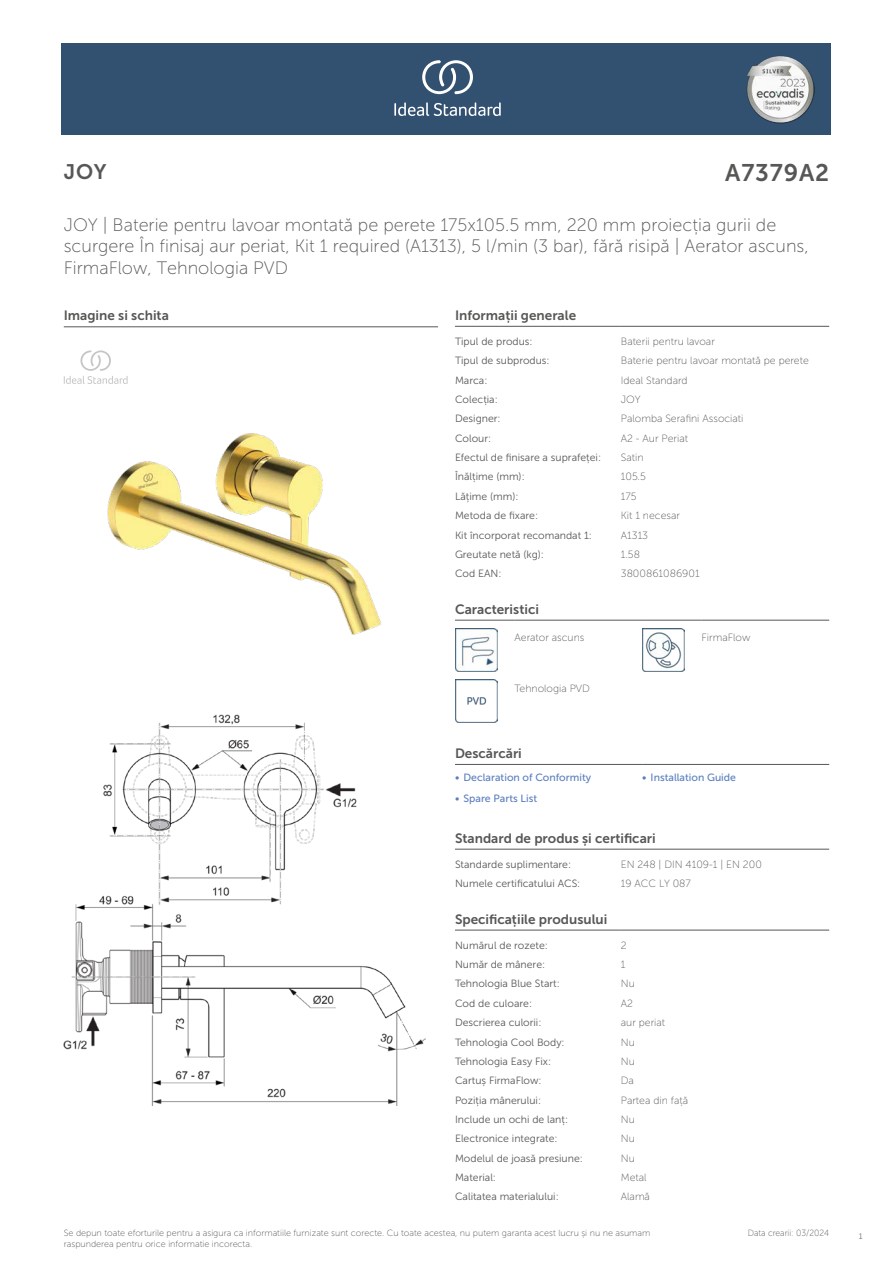
<style>
.page{position:relative;width:893px;height:1263px;background:#fff}
.page>*{position:absolute;margin:0;border:0;box-sizing:border-box;transform-origin:0 0}
.t1{font:24px "Museo Sans 700";letter-spacing:.035em;color:#575756}
.t2{font:21px "Museo Sans 700";color:#575756}
.t3{font:18px/21.6px "Museo Sans 100";color:#575756}
.t4{font:13.5px "Museo Sans 700";color:#575756}
.t5{font:10.5px "Museo Sans 300";color:#575756}
.t6{font:10.5px "Museo Sans 100";color:#575756}
.t7{font:10.5px "Museo Sans 500";color:#5b7ebf}
.t8{font:9px/10.8px "Museo Sans 100";color:#575756}
.t9{font:9px "Museo Sans 100";color:#575756;scale:.95 1}
.t10{font:300 9px "Calibri";color:#575756;scale:.95 1}
</style>
<div class="page">
<div style="left:62px;top:43px;width:769px;height:91px;background:#325070"></div>
<hr style="left:455px;top:326px;width:166px;height:1px;background:#575756">
<hr style="left:621px;top:326px;width:208px;height:1px;background:#575756">
<hr style="left:455px;top:620px;width:59px;height:1px;background:#575756">
<hr style="left:514px;top:620px;width:128px;height:1px;background:#575756">
<hr style="left:642px;top:620px;width:60px;height:1px;background:#575756">
<hr style="left:702px;top:620px;width:127px;height:1px;background:#575756">
<img style="left:455px;top:629px;width:42px;height:42px">
<img style="left:642px;top:629px;width:43px;height:42px">
<img style="left:455px;top:680px;width:42px;height:42px">
<hr style="left:455px;top:764px;width:187px;height:1px;background:#575756">
<hr style="left:642px;top:764px;width:187px;height:1px;background:#575756">
<hr style="left:455px;top:849px;width:166px;height:1px;background:#575756">
<hr style="left:621px;top:849px;width:208px;height:1px;background:#575756">
<hr style="left:455px;top:930px;width:166px;height:1px;background:#575756">
<hr style="left:621px;top:930px;width:208px;height:1px;background:#575756">
<img style="left:64px;top:714px;width:361px;height:391px">
<hr style="left:64px;top:327px;width:374px;height:1px;background:#575756">
<svg style="left:64px;top:350px;width:64px;height:34px"></svg>
<img style="left:107px;top:433px;width:274px;height:202px">
<svg style="left:394px;top:102px;width:107px;height:14px"></svg>
<svg style="left:422px;top:60px;width:51px;height:34px"></svg>
<img style="left:746px;top:56px;width:68px;height:67px">
<h2 class="t2" style="left:64px;top:160px;width:44px">JOY</h2>
<h1 class="t1" style="left:725px;top:160px;width:105px">A7379A2</h1>
<h3 class="t3" style="left:64px;top:214px;width:746px">JOY | Baterie pentru lavoar montată pe perete 175x105.5 mm, 220 mm proiecția gurii de scurgere În finisaj aur periat, Kit 1 required (A1313), 5 l/min (3 bar), fără risipă | Aerator ascuns,<br>FirmaFlow, Tehnologia PVD</h3>
<p class="t4" style="left:64px;top:308px;width:107px">Imagine si schita</p>
<p class="t4" style="left:455px;top:308px;width:123px">Informații generale</p>
<p class="t5" style="left:455px;top:336px;width:79px">Tipul de produs:</p>
<p class="t6" style="left:621px;top:336px;width:96px">Baterii pentru lavoar</p>
<p class="t5" style="left:455px;top:355px;width:96px">Tipul de subprodus:</p>
<p class="t6" style="left:621px;top:355px;width:190px">Baterie pentru lavoar montată pe perete</p>
<p class="t5" style="left:455px;top:374px;width:34px">Marca:</p>
<p class="t6" style="left:621px;top:374px;width:68px">Ideal Standard</p>
<p class="t5" style="left:455px;top:394px;width:44px">Colecția:</p>
<p class="t6" style="left:621px;top:394px;width:21px">JOY</p>
<p class="t5" style="left:455px;top:413px;width:47px">Designer:</p>
<p class="t6" style="left:621px;top:413px;width:124px">Palomba Serafini Associati</p>
<p class="t5" style="left:455px;top:432px;width:38px">Colour:</p>
<p class="t6" style="left:621px;top:433px;width:69px">A2 - Aur Periat</p>
<p class="t5" style="left:455px;top:452px;width:148px">Efectul de finisare a suprafeței:</p>
<p class="t6" style="left:621px;top:452px;width:24px">Satin</p>
<p class="t5" style="left:455px;top:471px;width:71px">Înălțime (mm):</p>
<p class="t6" style="left:621px;top:471px;width:27px">105.5</p>
<p class="t5" style="left:455px;top:491px;width:65px">Lățime (mm):</p>
<p class="t6" style="left:621px;top:491px;width:17px">175</p>
<p class="t5" style="left:455px;top:510px;width:85px">Metoda de fixare:</p>
<p class="t6" style="left:621px;top:510px;width:61px">Kit 1 necesar</p>
<p class="t5" style="left:455px;top:529px;width:139px">Kit încorporat recomandat 1:</p>
<p class="t6" style="left:621px;top:529px;width:29px">A1313</p>
<p class="t5" style="left:455px;top:549px;width:91px">Greutate netă (kg):</p>
<p class="t6" style="left:621px;top:549px;width:21px">1.58</p>
<p class="t5" style="left:455px;top:568px;width:48px">Cod EAN:</p>
<p class="t6" style="left:621px;top:568px;width:80px">3800861086901</p>
<p class="t4" style="left:455px;top:602px;width:85px">Caracteristici</p>
<p class="t6" style="left:514px;top:632px;width:71px">Aerator ascuns</p>
<p class="t6" style="left:702px;top:632px;width:50px">FirmaFlow</p>
<p class="t6" style="left:514px;top:683px;width:77px">Tehnologia PVD</p>
<p class="t4" style="left:455px;top:746px;width:68px">Descărcări</p>
<p class="t7" style="left:455px;top:772px;width:138px">• Declaration of Conformity</p>
<p class="t7" style="left:642px;top:772px;width:95px">• Installation Guide</p>
<p class="t7" style="left:455px;top:793px;width:84px">• Spare Parts List</p>
<p class="t4" style="left:455px;top:831px;width:202px">Standard de produs și certificari</p>
<p class="t5" style="left:455px;top:858px;width:118px">Standarde suplimentare:</p>
<p class="t6" style="left:621px;top:859px;width:143px">EN 248 | DIN 4109-1 | EN 200</p>
<p class="t5" style="left:455px;top:878px;width:127px">Numele certificatului ACS:</p>
<p class="t6" style="left:621px;top:878px;width:72px">19 ACC LY 087</p>
<p class="t4" style="left:455px;top:911px;width:154px">Specificațiile produsului</p>
<p class="t5" style="left:455px;top:939px;width:94px">Numărul de rozete:</p>
<p class="t6" style="left:621px;top:939px;width:7px">2</p>
<p class="t5" style="left:455px;top:959px;width:92px">Număr de mânere:</p>
<p class="t6" style="left:621px;top:959px;width:6px">1</p>
<p class="t5" style="left:455px;top:978px;width:106px">Tehnologia Blue Start:</p>
<p class="t6" style="left:621px;top:978px;width:15px">Nu</p>
<p class="t5" style="left:455px;top:997px;width:79px">Cod de culoare:</p>
<p class="t6" style="left:621px;top:998px;width:14px">A2</p>
<p class="t5" style="left:455px;top:1017px;width:88px">Descrierea culorii:</p>
<p class="t6" style="left:621px;top:1017px;width:46px">aur periat</p>
<p class="t5" style="left:455px;top:1036px;width:111px">Tehnologia Cool Body:</p>
<p class="t6" style="left:621px;top:1036px;width:15px">Nu</p>
<p class="t5" style="left:455px;top:1056px;width:98px">Tehnologia Easy Fix:</p>
<p class="t6" style="left:621px;top:1056px;width:15px">Nu</p>
<p class="t5" style="left:455px;top:1075px;width:88px">Cartuș FirmaFlow:</p>
<p class="t6" style="left:621px;top:1075px;width:15px">Da</p>
<p class="t5" style="left:455px;top:1094px;width:88px">Poziția mânerului:</p>
<p class="t6" style="left:621px;top:1094px;width:69px">Partea din față</p>
<p class="t5" style="left:455px;top:1114px;width:115px">Include un ochi de lanț:</p>
<p class="t6" style="left:621px;top:1114px;width:15px">Nu</p>
<p class="t5" style="left:455px;top:1133px;width:104px">Electronice integrate:</p>
<p class="t6" style="left:621px;top:1133px;width:15px">Nu</p>
<p class="t5" style="left:455px;top:1152px;width:129px">Modelul de joasă presiune:</p>
<p class="t6" style="left:621px;top:1152px;width:15px">Nu</p>
<p class="t5" style="left:455px;top:1172px;width:43px">Material:</p>
<p class="t6" style="left:621px;top:1172px;width:27px">Metal</p>
<p class="t5" style="left:455px;top:1191px;width:105px">Calitatea materialului:</p>
<p class="t6" style="left:621px;top:1191px;width:31px">Alamă</p>
<p class="t8" style="left:64px;top:1227px;width:588px">Se depun toate eforturile pentru a asigura ca informatiile furnizate sunt corecte. Cu toate acestea, nu putem garanta acest lucru și nu ne asumam raspunderea pentru orice informatie incorecta.</p>
<p class="t9" style="left:748px;top:1228px;width:87px">Data crearii: 03/2024</p>
<p class="t10" style="left:858px;top:1230px;width:6px">1</p>
</div>
